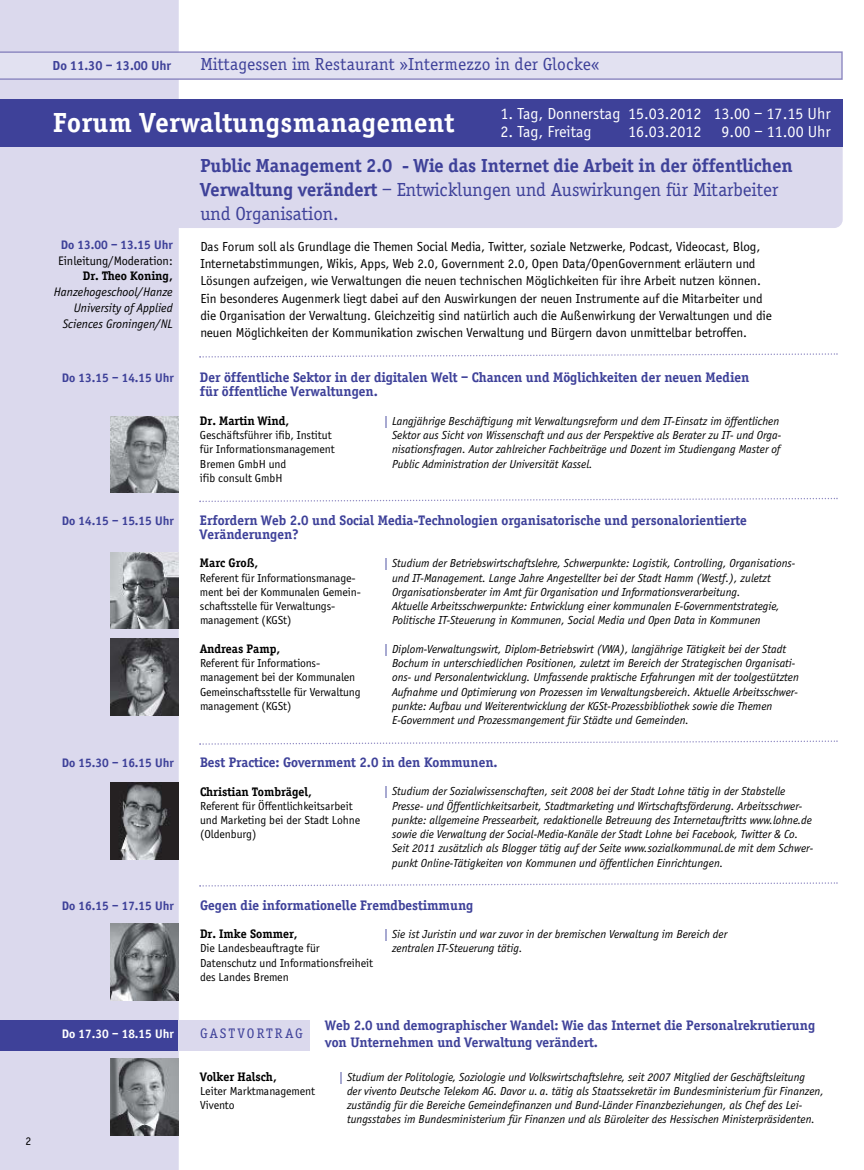
<style>
.page{position:relative;width:864px;height:1170px;background:#fff}
.page>*{position:absolute;margin:0;border:0;box-sizing:border-box;transform-origin:0 0}
.t1{font:700 28.5px "Officina Serif";letter-spacing:.015em;color:#fff}
.t2{font:700 19.5px/24px "Officina Serif";color:#3e4199}
.t3{font:18px "Officina Serif";letter-spacing:.01em;color:#3e4199}
.t4{font:16.5px "Officina Sans";color:#fff}
.t5{font:700 14.25px/14.2px "Officina Serif";color:#3e4199}
.t6{font:14.25px "Officina Serif";letter-spacing:.15em;color:#3e4199}
.t7{font:13.5px/17.2px "Officina Sans";color:#000}
.t8{font:700 13.5px "Officina Sans";color:#3e4199}
.t9{font:700 12.75px "Officina Serif";color:#000}
.t10{font:700 12.75px "Officina Sans";color:#3e4199}
.t11{font:italic 12.75px/15.8px "Officina Sans";color:#000;text-align:right}
.t12{font:12.75px "Officina Sans";color:#000}
.t13{font:700 12.75px "Officina Sans";color:#fff}
.t14{font:italic 12px/14.2px "Officina Sans";color:#000}
.t15{font:12px/14.2px "Officina Sans";letter-spacing:-.005em;color:#000}
.s1{font-weight:400}
.s2{color:#3e4199}
</style>
<div class="page">
<div style="left:0;top:0;width:179px;height:1169px;background:#dbd9ed"></div>
<div style="left:0;top:1020px;width:179px;height:30px;background:#3e4199"></div>
<div style="left:179px;top:1020px;width:131px;height:30px;background:#dbd9ed"></div>
<div style="left:150px;top:129px;width:692px;height:99px;background:#dbd9ed;border-radius:9px"></div>
<div style="left:0;top:99px;width:842px;height:48px;background:#3e4199"></div>
<img style="left:110px;top:416px;width:68px;height:77px">
<img style="left:110px;top:782px;width:68px;height:77px">
<img style="left:110px;top:923px;width:68px;height:77px">
<img style="left:110px;top:1058px;width:68px;height:77px">
<img style="left:110px;top:552px;width:68px;height:77px">
<img style="left:110px;top:638px;width:68px;height:77px">
<svg style="left:199px;top:497px;width:638px;height:5px"></svg>
<svg style="left:199px;top:740px;width:638px;height:5px"></svg>
<svg style="left:199px;top:882px;width:638px;height:5px"></svg>
<svg style="left:199px;top:353px;width:638px;height:5px"></svg>
<svg style="left:0;top:51px;width:842px;height:29px;background:#d9d8ec"></svg>
<p class="t15" style="left:26px;top:1133px;width:7px">2</p>
<p class="t8" style="left:53px;top:57px;width:120px">Do 11.30 – 13.00 Uhr</p>
<h3 class="t3" style="left:200px;top:53px;width:400px">Mittagessen im Restaurant »Intermezzo in der Glocke«</h3>
<h1 class="t1" style="left:53px;top:105px;width:402px">Forum Verwaltungsmanagement</h1>
<h3 class="t4" style="left:500px;top:104px;width:331px">1. Tag, Donnerstag 15.03.2012 13.00 – 17.15 Uhr</h3>
<h3 class="t4" style="left:500px;top:122px;width:92px">2. Tag, Freitag</h3>
<h3 class="t4" style="left:627px;top:122px;width:204px">16.03.2012 9.00 – 11.00 Uhr</h3>
<p class="t10" style="left:61px;top:237px;width:113px">Do 13.00 – 13.15 Uhr</p>
<p class="t12" style="left:58px;top:253px;width:116px">Einleitung/Moderation:</p>
<p class="t9" style="left:83px;top:268px;width:91px">Dr. Theo Koning,</p>
<p class="t11" style="left:54px;top:284px;width:120px">Hanzehogeschool/Hanze<br>University of Applied<br>Sciences Groningen/NL</p>
<p class="t10" style="left:62px;top:370px;width:113px">Do 13.15 – 14.15 Uhr</p>
<p class="t10" style="left:62px;top:512px;width:113px">Do 14.15 – 15.15 Uhr</p>
<p class="t10" style="left:62px;top:755px;width:113px">Do 15.30 – 16.15 Uhr</p>
<p class="t10" style="left:62px;top:897px;width:113px">Do 16.15 – 17.15 Uhr</p>
<p class="t13" style="left:62px;top:1025px;width:113px">Do 17.30 – 18.15 Uhr</p>
<h2 class="t2" style="left:200px;top:153px;width:593px">Public Management 2.0 - Wie das Internet die Arbeit in der öffentlichen<br>Verwaltung verändert <span class="s1">– Entwicklungen und Auswirkungen für Mitarbeiter und Organisation.</span></h2>
<p class="t7" style="left:200px;top:238px;width:572px">Das Forum soll als Grundlage die Themen Social Media, Twitter, soziale Netzwerke, Podcast, Videocast, Blog, Internetabstimmungen, Wikis, Apps, Web 2.0, Government 2.0, Open Data/OpenGovernment erläutern und Lösungen aufzeigen, wie Verwaltungen die neuen technischen Möglichkeiten für ihre Arbeit nutzen können.<br>Ein besonderes Augenmerk liegt dabei auf den Auswirkungen der neuen Instrumente auf die Mitarbeiter und die Organisation der Verwaltung. Gleichzeitig sind natürlich auch die Außenwirkung der Verwaltungen und die neuen Möglichkeiten der Kommunikation zwischen Verwaltung und Bürgern davon unmittelbar betroffen.</p>
<p class="t5" style="left:200px;top:370px;width:550px">Der öffentliche Sektor in der digitalen Welt – Chancen und Möglichkeiten der neuen Medien für öffentliche Verwaltungen.</p>
<p class="t9" style="left:200px;top:413px;width:91px">Dr. Martin Wind,</p>
<p class="t15" style="left:200px;top:428px;width:136px">Geschäftsführer ifib, Institut für Informationsmanagement<br>Bremen GmbH und<br>ifib consult GmbH</p>
<p class="t5" style="left:200px;top:512px;width:548px">Erfordern Web 2.0 und Social Media-Technologien organisatorische und personalorientierte<br>Veränderungen?</p>
<p class="t9" style="left:200px;top:555px;width:60px">Marc Groß,</p>
<p class="t15" style="left:200px;top:570px;width:162px">Referent für Informationsmanage&shy;ment bei der Kommunalen Gemein&shy;schaftsstelle für Verwaltungs&shy;management (KGSt)</p>
<p class="t9" style="left:200px;top:641px;width:82px">Andreas Pamp,</p>
<p class="t15" style="left:200px;top:656px;width:162px">Referent für Informations&shy;management bei der Kommunalen<br>Gemeinschaftsstelle für Verwaltung management (KGSt)</p>
<p class="t14" style="left:392px;top:413px;width:390px;text-indent:-9px"><span class="s2">|</span> Langjährige Beschäftigung mit Verwaltungsreform und dem IT-Einsatz im öffentlichen Sektor aus Sicht von Wissenschaft und aus der Perspektive als Berater zu IT- und Orga&shy;nisationsfragen. Autor zahlreicher Fachbeiträge und Dozent im Studiengang Master of Public Administration der Universität Kassel.</p>
<p class="t14" style="left:392px;top:556px;width:404px;text-indent:-9px"><span class="s2">|</span> Studium der Betriebswirtschaftslehre, Schwerpunkte: Logistik, Controlling, Organisations&shy;und IT-Management. Lange Jahre Angestellter bei der Stadt Hamm (Westf.), zuletzt Organisationsberater im Amt für Organisation und Informationsverarbeitung.<br>Aktuelle Arbeitsschwerpunkte: Entwicklung einer kommunalen E-Governmentstrategie, Politische IT-Steuerung in Kommunen, Social Media und Open Data in Kommunen</p>
<p class="t14" style="left:392px;top:641px;width:408px;text-indent:-9px"><span class="s2">|</span> Diplom-Verwaltungswirt, Diplom-Betriebswirt (VWA), langjährige Tätigkeit bei der Stadt Bochum in unterschiedlichen Positionen, zuletzt im Bereich der Strategischen Organisati&shy;ons- und Personalentwicklung. Umfassende praktische Erfahrungen mit der toolgestützten Aufnahme und Optimierung von Prozessen im Verwaltungsbereich. Aktuelle Arbeitsschwer&shy;punkte: Aufbau und Weiterentwicklung der KGSt-Prozessbibliothek sowie die Themen E-Government und Prozessmangement für Städte und Gemeinden.</p>
<p class="t5" style="left:200px;top:755px;width:299px">Best Practice: Government 2.0 in den Kommunen.</p>
<p class="t9" style="left:200px;top:783px;width:113px">Christian Tombrägel,</p>
<p class="t15" style="left:200px;top:798px;width:161px">Referent für Öffentlichkeitsarbeit und Marketing bei der Stadt Lohne (Oldenburg)</p>
<p class="t14" style="left:392px;top:784px;width:422px;text-indent:-9px"><span class="s2">|</span> Studium der Sozialwissenschaften, seit 2008 bei der Stadt Lohne tätig in der Stabstelle Presse- und Öffentlichkeitsarbeit, Stadtmarketing und Wirtschaftsförderung. Arbeitsschwer&shy;punkte: allgemeine Pressearbeit, redaktionelle Betreuung des Internetauftritts www.lohne.de sowie die Verwaltung der Social-Media-Kanäle der Stadt Lohne bei Facebook, Twitter &amp; Co.<br>Seit 2011 zusätzlich als Blogger tätig auf der Seite www.sozialkommunal.de mit dem Schwer&shy;punkt Online-Tätigkeiten von Kommunen und öffentlichen Einrichtungen.</p>
<p class="t5" style="left:200px;top:897px;width:275px">Gegen die informationelle Fremdbestimmung</p>
<p class="t9" style="left:200px;top:926px;width:99px">Dr. Imke Sommer,</p>
<p class="t15" style="left:200px;top:941px;width:174px">Die Landesbeauftragte für<br>Datenschutz und Informationsfreiheit des Landes Bremen</p>
<p class="t14" style="left:392px;top:926px;width:336px;text-indent:-9px"><span class="s2">|</span> Sie ist Juristin und war zuvor in der bremischen Verwaltung im Bereich der zentralen IT-Steuerung tätig.</p>
<p class="t6" style="left:200px;top:1024px;width:104px">GASTVORTRAG</p>
<p class="t5" style="left:325px;top:1017px;width:491px;line-height:16.5px">Web 2.0 und demographischer Wandel: Wie das Internet die Personalrekrutierung von Unternehmen und Verwaltung verändert.</p>
<p class="t9" style="left:200px;top:1068px;width:78px">Volker Halsch,</p>
<p class="t15" style="left:200px;top:1083px;width:116px">Leiter Marktmanagement<br>Vivento</p>
<p class="t14" style="left:347px;top:1069px;width:478px;text-indent:-9px"><span class="s2">|</span> Studium der Politologie, Soziologie und Volkswirtschaftslehre, seit 2007 Mitglied der Geschäftsleitung<br>der vivento Deutsche Telekom AG. Davor u. a. tätig als Staatssekretär im Bundesministerium für Finanzen, zuständig für die Bereiche Gemeindefinanzen und Bund-Länder Finanzbeziehungen, als Chef des Lei&shy;tungsstabes im Bundesministerium für Finanzen und als Büroleiter des Hessischen Ministerpräsidenten.</p>
</div>
